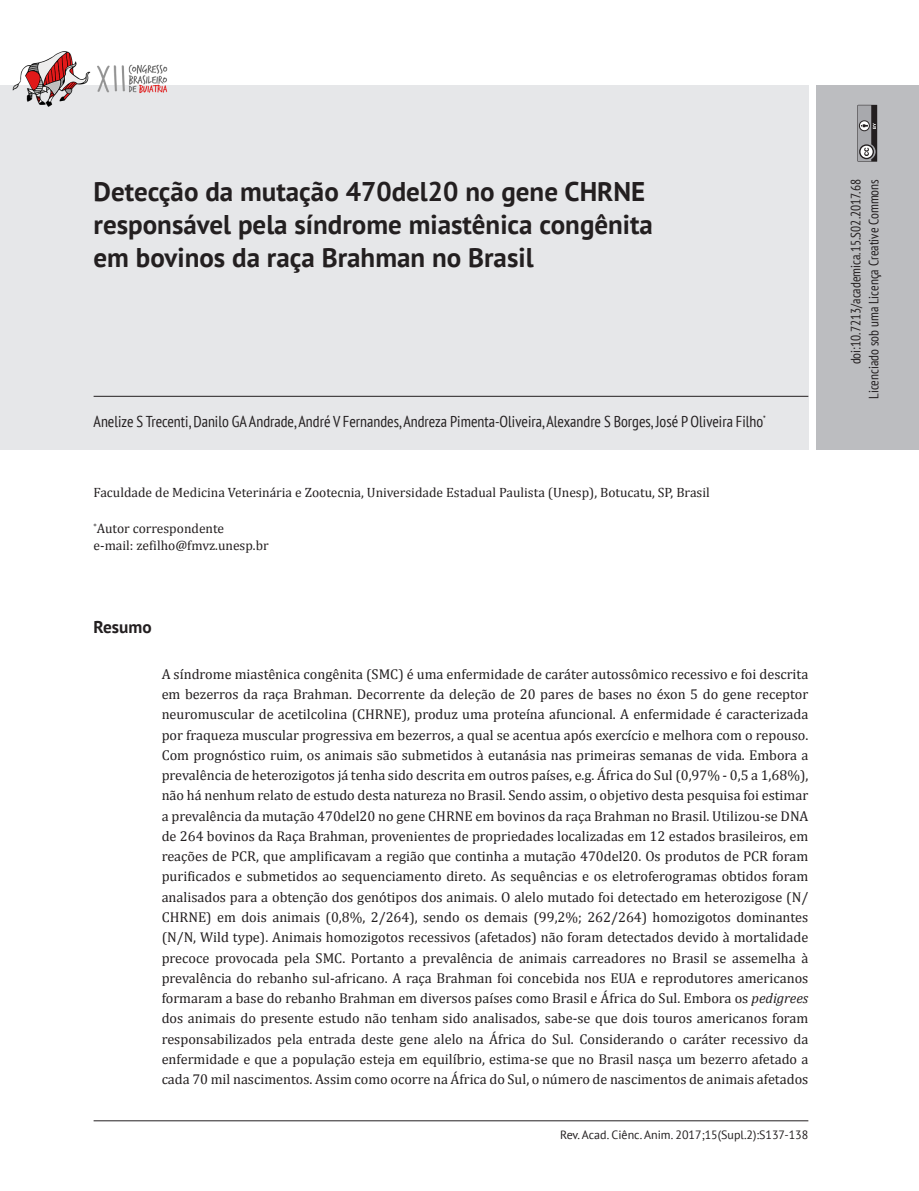
<style>
.page{position:relative;width:919px;height:1191px;background:#fff}
.page>*{position:absolute;margin:0;border:0;box-sizing:border-box;transform-origin:0 0}
.Título_Artigo{font:700 27px/33px "PT Sans";color:#231f20}
.t1{font:700 17.25px "PT Sans";color:#231f20}
.Nomes_-_Autores{font:condensed 15.75px "PT Sans";color:#231f20}
.Texto_-_Resumo{font:14.25px/20.2px "Cambria";color:#231f20;text-align:justify}
.Corpo_de_texto_-_Rec{font:13.5px "Cambria";color:#231f20}
.t2{font:condensed 13.5px/18px "PT Sans";color:#231f20;text-align:right}
.Rodapé{font:12px "PT Sans";color:#231f20}
.s1{font-style:italic}
</style>
<div class="page">
<hr style="left:94px;top:1120px;width:714px;height:1px;background:#231f20">
<div style="left:0;top:85px;width:808px;height:365px;background:#e6e7e9"></div>
<div style="left:816px;top:85px;width:102px;height:365px;background:#bcbdc0"></div>
<svg style="left:857px;top:105px;width:20px;height:57px"></svg>
<img style="left:12px;top:51px;width:156px;height:56px">
<hr style="left:94px;top:396px;width:714px;height:1px;background:#231f20">
<p class="Título_Artigo" style="left:94px;top:174px;width:561px">Detecção da mutação 470del20 no gene CHRNE responsável pela síndrome miastênica congênita em bovinos da raça Brahman no Brasil</p>
<p class="Nomes_-_Autores" style="left:94px;top:411px;width:673px">Anelize S Trecenti, Danilo GA Andrade, André V Fernandes, Andreza Pimenta-Oliveira, Alexandre S Borges, José P Oliveira Filho<sup>*</sup></p>
<p class="Corpo_de_texto_-_Rec" style="left:94px;top:484px;width:617px">Faculdade de Medicina Veterinária e Zootecnia, Universidade Estadual Paulista (Unesp), Botucatu, SP, Brasil</p>
<p class="Corpo_de_texto_-_Rec" style="left:94px;top:521px;width:132px"><sup>*</sup>Autor correspondente</p>
<p class="Corpo_de_texto_-_Rec" style="left:94px;top:537px;width:177px">e-mail: zefilho@fmvz.unesp.br</p>
<p class="t1" style="left:94px;top:615px;width:60px">Resumo</p>
<p class="Texto_-_Resumo" style="left:162px;top:664px;width:648px">A síndrome miastênica congênita (SMC) é uma enfermidade de caráter autossômico recessivo e foi descrita em bezerros da raça Brahman. Decorrente da deleção de 20 pares de bases no éxon 5 do gene receptor neuromuscular de acetilcolina (CHRNE), produz uma proteína afuncional. A enfermidade é caracterizada por fraqueza muscular progressiva em bezerros, a qual se acentua após exercício e melhora com o repouso.<br>Com prognóstico ruim, os animais são submetidos à eutanásia nas primeiras semanas de vida. Embora a prevalência de heterozigotos já tenha sido descrita em outros países, e.g. África do Sul (0,97% - 0,5 a 1,68%), não há nenhum relato de estudo desta natureza no Brasil. Sendo assim, o objetivo desta pesquisa foi estimar a prevalência da mutação 470del20 no gene CHRNE em bovinos da raça Brahman no Brasil. Utilizou-se DNA de 264 bovinos da Raça Brahman, provenientes de propriedades localizadas em 12 estados brasileiros, em reações de PCR, que amplificavam a região que continha a mutação 470del20. Os produtos de PCR foram purificados e submetidos ao sequenciamento direto. As sequências e os eletroferogramas obtidos foram analisados para a obtenção dos genótipos dos animais. O alelo mutado foi detectado em heterozigose (N/ CHRNE) em dois animais (0,8%, 2/264), sendo os demais (99,2%; 262/264) homozigotos dominantes (N/N, Wild type). Animais homozigotos recessivos (afetados) não foram detectados devido à mortalidade precoce provocada pela SMC. Portanto a prevalência de animais carreadores no Brasil se assemelha à prevalência do rebanho sul-africano. A raça Brahman foi concebida nos EUA e reprodutores americanos formaram a base do rebanho Brahman em diversos países como Brasil e África do Sul. Embora os <span class="s1">pedigrees </span>dos animais do presente estudo não tenham sido analisados, sabe-se que dois touros americanos foram responsabilizados pela entrada deste gene alelo na África do Sul. Considerando o caráter recessivo da enfermidade e que a população esteja em equilíbrio, estima-se que no Brasil nasça um bezerro afetado a cada 70 mil nascimentos. Assim como ocorre na África do Sul, o número de nascimentos de animais afetados</p>
<p class="Rodapé" style="left:560px;top:1126px;width:250px">Rev. Acad. Ciênc. Anim. 2017;15(Supl.2):S137-138</p>
<p class="t2" style="left:846px;top:399px;width:221px;rotate:-90deg">doi:10.7213/academica.15.S02.2017.68<br>Licenciado sob uma Licença Creative Commons</p>
</div>
